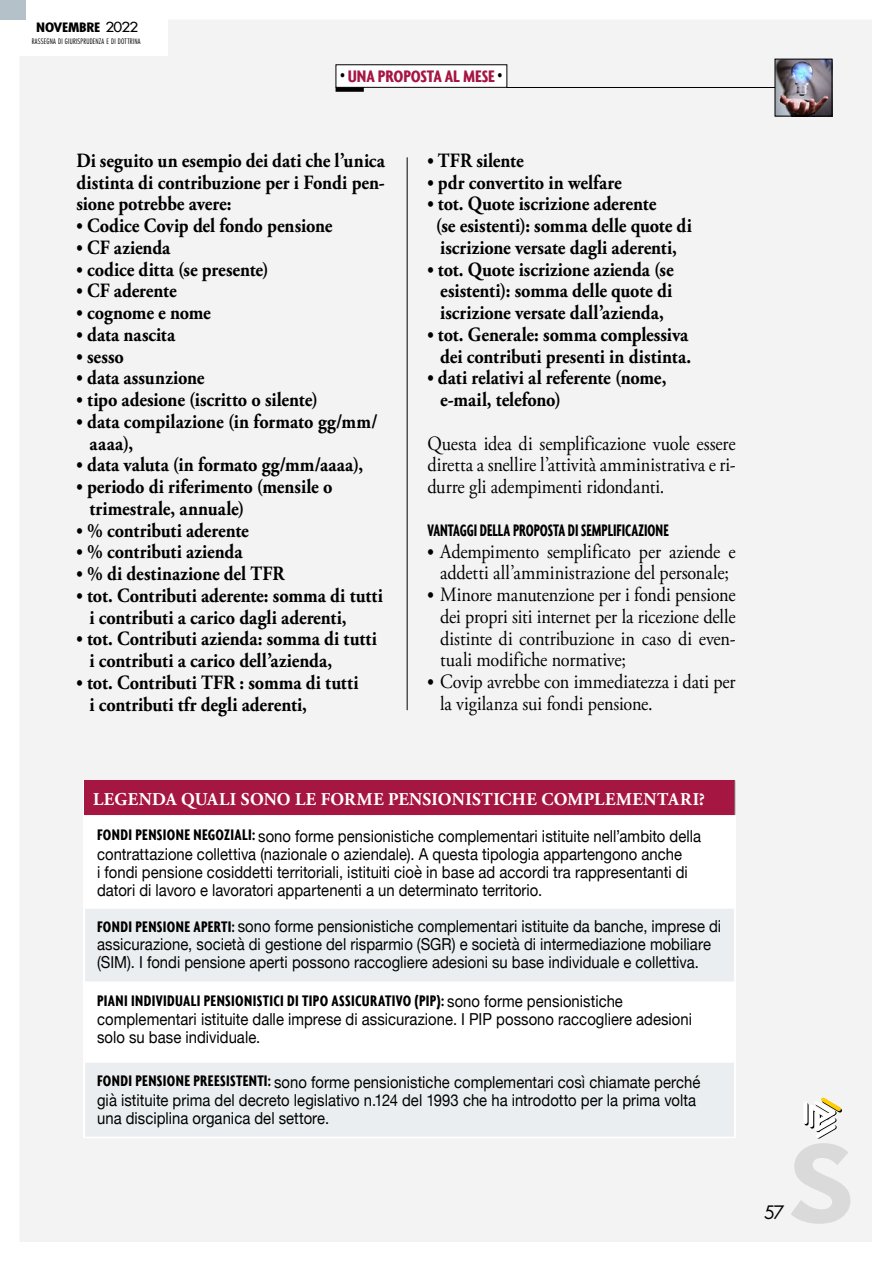
<style>
.page{position:relative;width:893px;height:1263px;background:#fff}
.page>*{position:absolute;margin:0;border:0;box-sizing:border-box;transform-origin:0 0}
.t1{font:700 111.75px "Kohinoor W00";color:#dadada;scale:1.05 1}
.t2{font:700 20.25px/21.8px "Adobe Garamond Pro";color:#000;scale:.9 1}
.t3{font:20.25px/21.8px "Adobe Garamond Pro";letter-spacing:-.005em;color:#000;text-align:justify;scale:.9 1}
.t4{font:700 18px "Adobe Garamond Pro";letter-spacing:.02em;color:#fff}
.t5{font:700 extra-condensed 18px "Agenda";color:#000;scale:.95 1}
.t6{font:700 extra-condensed 18px "Agenda";letter-spacing:-.005em;color:#a61642;scale:1.18 1}
.t7{font:18px "Futura";color:#000}
.t8{font:16.5px/18px "Helvetica Neue";letter-spacing:.005em;color:#000;scale:.9 1}
.t9{font:700 extra-condensed 16.5px "Agenda";letter-spacing:.02em;color:#000;scale:1.1 1}
.t10{font:700 condensed 12.6px "Futura";letter-spacing:-.02em;color:#000;scale:1.25 1}
.t11{font:300 condensed 7.35px "Futura";letter-spacing:.025em;color:#000}
.s1{font-weight:400;font-stretch:normal;font-size:13.5px}
.s2{font-size:18px}
.s3{font-weight:700;font-size:18px}
.s4{font-family:"Agenda";font-weight:700;font-stretch:extra-condensed}
.s5{font-family:"Helvetica Neue";font-weight:400;font-stretch:normal}
</style>
<div class="page">
<div style="left:0;top:0;width:891px;height:1261px;background:#f3f3f3;border:20px solid #fff"></div>
<div style="left:804px;top:1105px;width:5px;height:18px;background:#fff"></div>
<div style="left:0;top:0;width:168px;height:56px;background:#fff"></div>
<hr style="left:803px;top:1103px;width:4px;height:19px;background:#fff">
<svg style="left:806px;top:1097px;width:36px;height:42px"></svg>
<div style="left:0;top:0;width:26px;height:19px;background:#b5c1c9"></div>
<hr style="left:407px;top:157px;width:1px;height:553px;background:#000">
<hr style="left:336px;top:87px;width:467px;height:1px;background:#000">
<div style="left:336px;top:65px;width:171px;height:22px;background:#fff"></div>
<div style="left:336px;top:64px;width:171px;height:24px;border:1px solid #000"></div>
<img style="left:777px;top:61px;width:53px;height:53px">
<div style="left:775px;top:59px;width:57px;height:57px;border:1px solid #000"></div>
<div style="left:336px;top:87px;width:28px;height:5px;background:#000"></div>
<div style="left:84px;top:780px;width:651px;height:36px;background:#a61642"></div>
<div style="left:85px;top:816px;width:649px;height:91px;background:#fff"></div>
<div style="left:85px;top:982px;width:649px;height:79px;background:#fff"></div>
<hr style="left:735px;top:780px;width:1px;height:35px;background:#878787">
<hr style="left:84px;top:1061px;width:652px;height:2px;background:#fff">
<hr style="left:84px;top:815px;width:652px;height:1px;background:#fff">
<hr style="left:84px;top:816px;width:1px;height:91px;background:#fff">
<hr style="left:734px;top:816px;width:2px;height:91px;background:#fff">
<hr style="left:84px;top:907px;width:652px;height:2px;background:#fff">
<hr style="left:84px;top:909px;width:1px;height:72px;background:#fff">
<hr style="left:734px;top:909px;width:2px;height:72px;background:#fff">
<hr style="left:84px;top:981px;width:1px;height:80px;background:#fff">
<hr style="left:734px;top:981px;width:2px;height:80px;background:#fff">
<hr style="left:84px;top:1063px;width:1px;height:74px;background:#fff">
<hr style="left:734px;top:1063px;width:2px;height:74px;background:#fff">
<hr style="left:84px;top:1137px;width:652px;height:1px;background:#fff">
<p class="t10" style="left:36px;top:20px;width:83px">NOVEMBRE <span class="s1">2022</span></p>
<p class="t11" style="left:32px;top:37px;width:110px">RASSEGNA DI GIURISPRUDENZA E DI DOTTRINA</p>
<p class="t6" style="left:340px;top:66px;width:139px"><sup>•</sup> UNA PROPOSTA AL MESE <sup>•</sup></p>
<p class="t2" style="left:77px;top:150px;width:344px;text-align:justify">Di seguito un esempio dei dati che l’unica distinta di contribuzione per i Fondi pen&shy;sione potrebbe avere:</p>
<p class="t2" style="left:77px;top:215px;width:286px"><span class="s2">•</span> Codice Covip del fondo pensione</p>
<p class="t2" style="left:77px;top:237px;width:106px"><span class="s2">•</span> CF azienda</p>
<p class="t2" style="left:77px;top:259px;width:215px"><span class="s2">•</span> codice ditta (se presente)</p>
<p class="t2" style="left:77px;top:280px;width:113px"><span class="s2">•</span> CF aderente</p>
<p class="t2" style="left:77px;top:302px;width:151px"><span class="s2">•</span> cognome e nome</p>
<p class="t2" style="left:77px;top:324px;width:111px"><span class="s2">•</span> data nascita</p>
<p class="t2" style="left:77px;top:346px;width:54px"><span class="s2">•</span> sesso</p>
<p class="t2" style="left:77px;top:367px;width:144px"><span class="s2">•</span> data assunzione</p>
<p class="t2" style="left:77px;top:389px;width:270px"><span class="s2">•</span> tipo adesione (iscritto o silente)</p>
<p class="t2" style="left:90px;top:411px;width:321px;text-indent:-13px"><span class="s2">•</span> data compilazione (in formato gg/mm/ aaaa),</p>
<p class="t2" style="left:77px;top:454px;width:320px"><span class="s2">•</span> data valuta (in formato gg/mm/aaaa),</p>
<p class="t2" style="left:89px;top:476px;width:272px;text-indent:-13px"><span class="s2">•</span> periodo di riferimento (mensile o trimestrale, annuale)</p>
<p class="t2" style="left:77px;top:520px;width:193px"><span class="s2">•</span> % contributi aderente</p>
<p class="t2" style="left:77px;top:541px;width:186px"><span class="s2">•</span> % contributi azienda</p>
<p class="t2" style="left:77px;top:563px;width:233px"><span class="s2">•</span> % di destinazione del TFR</p>
<p class="t2" style="left:89px;top:585px;width:328px;text-indent:-13px"><span class="s2">•</span> tot. Contributi aderente: somma di tutti i contributi a carico dagli aderenti,</p>
<p class="t2" style="left:89px;top:628px;width:321px;text-indent:-13px"><span class="s2">•</span> tot. Contributi azienda: somma di tutti i contributi a carico dell’azienda,</p>
<p class="t2" style="left:89px;top:672px;width:301px;text-indent:-13px"><span class="s2">•</span> tot. Contributi TFR : somma di tutti i contributi tfr degli aderenti,</p>
<p class="t2" style="left:427px;top:150px;width:109px"><span class="s2">•</span> TFR silente</p>
<p class="t2" style="left:427px;top:172px;width:218px"><span class="s2">•</span> pdr convertito in welfare</p>
<p class="t2" style="left:436px;top:193px;width:286px;text-indent:-9px"><span class="s2">•</span> tot. Quote iscrizione aderente<br>(se esistenti): somma delle quote di iscrizione versate dagli aderenti,</p>
<p class="t2" style="left:427px;top:259px;width:275px;text-align:center"><span class="s2">•</span> tot. Quote iscrizione azienda (se esistenti): somma delle quote di iscrizione versate dall’azienda,</p>
<p class="t2" style="left:427px;top:324px;width:295px;text-align:right"><span class="s2">•</span> tot. Generale: somma complessiva dei contributi presenti in distinta.</p>
<p class="t2" style="left:440px;top:367px;width:253px;text-indent:-13px"><span class="s2">•</span> dati relativi al referente (nome, e-mail, telefono)</p>
<p class="t3" style="left:427px;top:433px;width:344px">Questa idea di semplificazione vuole essere diretta a snellire l’attività amministrativa e ri&shy;durre gli adempimenti ridondanti.</p>
<p class="t5" style="left:427px;top:520px;width:256px">VANTAGGI DELLA PROPOSTA DI SEMPLIFICAZIONE</p>
<p class="t3" style="left:427px;top:541px;width:344px;text-align:center"><span class="s3">•</span> Adempimento semplificato per aziende e addetti all’amministrazione del personale;</p>
<p class="t3" style="left:440px;top:584px;width:330px;text-indent:-13px"><span class="s3">•</span> Minore manutenzione per i fondi pensione dei propri siti internet per la ricezione delle distinte di contribuzione in caso di even&shy;tuali modifiche normative;</p>
<p class="t3" style="left:440px;top:671px;width:330px;text-indent:-13px"><span class="s3">•</span> Covip avrebbe con immediatezza i dati per la vigilanza sui fondi pensione.</p>
<p class="t4" style="left:93px;top:788px;width:613px">LEGENDA QUALI SONO LE FORME PENSIONISTICHE COMPLEMENTARI?</p>
<p class="t8" style="left:97px;top:828px;width:673px"><span class="s4">FONDI PENSIONE NEGOZIALI:</span> sono forme pensionistiche complementari istituite nell’ambito della contrattazione collettiva (nazionale o aziendale). A questa tipologia appartengono anche<br>i fondi pensione cosiddetti territoriali, istituiti cioè in base ad accordi tra rappresentanti di datori di lavoro e lavoratori appartenenti a un determinato territorio.</p>
<p class="t8" style="left:97px;top:918px;width:695px"><span class="s4">FONDI PENSIONE APERTI:</span> sono forme pensionistiche complementari istituite da banche, imprese di assicurazione, società di gestione del risparmio (SGR) e società di intermediazione mobiliare (SIM). I fondi pensione aperti possono raccogliere adesioni su base individuale e collettiva.</p>
<p class="t9" style="left:97px;top:991px;width:479px">PIANI INDIVIDUALI PENSIONISTICI DI TIPO ASSICURATIVO (PIP): <span class="s5">sono forme pensionistiche</span></p>
<p class="t8" style="left:97px;top:1011px;width:663px">complementari istituite dalle imprese di assicurazione. I PIP possono raccogliere adesioni solo su base individuale.</p>
<p class="t8" style="left:97px;top:1074px;width:672px"><span class="s4">FONDI PENSIONE PREESISTENTI:</span> sono forme pensionistiche complementari così chiamate perché già istituite prima del decreto legislativo n.124 del 1993 che ha introdotto per la prima volta una disciplina organica del settore.</p>
<h1 class="t1" style="left:788px;top:1110px;width:66px">S</h1>
<p class="t7" style="left:764px;top:1200px;width:22px">57</p>
</div>
